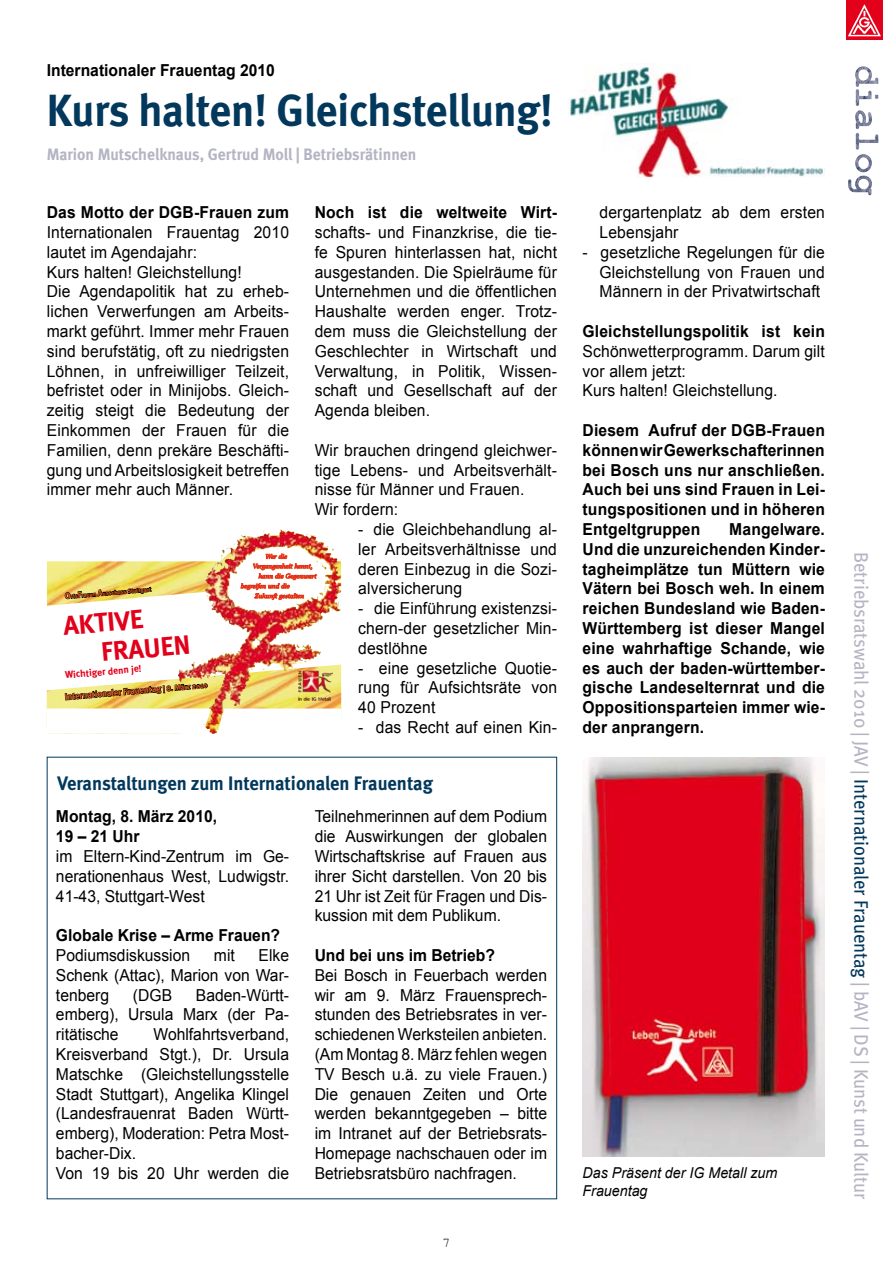
<style>
.page{position:relative;width:893px;height:1263px;background:#fff}
.page>*{position:absolute;margin:0;border:0;box-sizing:border-box;transform-origin:0 0}
.t1{font:700 45px "Meta";letter-spacing:-.005em;color:#03385d;scale:.95 1}
.t2{font:700 26.7px/29.5px "Meta";color:#e2001a}
.t3{font:19.5px "Meta";color:#b4b4c3;scale:.95 1}
.t4{font:700 19.5px "Meta";color:#03385d;scale:.95 1}
.t5{font:16.5px/19.8px "Arial";letter-spacing:.01em;color:#000;text-align:justify;scale:.95 1}
.t6{font:700 16.5px/19.8px "Arial";letter-spacing:.01em;color:#000;text-align:justify;scale:.95 1}
.t7{font:700 16.5px "Meta";color:#b4b4c3;scale:.95 1}
.t8{font:italic 15px/18px "Arial";color:#000;scale:.95 1}
.t9{font:13.5px "Courier New";color:#000;scale:.95 1}
.t10{font:700 9.9px "Meta";color:#e2001a}
.t11{font:700 8.85px "Meta";color:#e95e28}
.t12{font:italic 6.45px "Matt Antique BT";color:#e2001a}
.t13{font:700 6px "Meta";color:#e95e28}
.s1{font-size:8.4px}
.s2{font-size:7.35px}
.s3{color:#03385d}
</style>
<div class="page">
<img style="left:855px;top:66px;width:23px;height:64px">
<img style="left:847px;top:0;width:35px;height:39px">
<img style="left:568px;top:64px;width:257px;height:113px">
<img style="left:142px;top:664px;width:199px;height:18px">
<img style="left:299px;top:670px;width:34px;height:12px">
<img style="left:47px;top:529px;width:294px;height:93px">
<img style="left:47px;top:682px;width:294px;height:52px">
<img style="left:204px;top:529px;width:77px;height:67px">
<img style="left:583px;top:757px;width:242px;height:399px">
<p class="t6" style="left:47px;top:61px;width:242px">Internationaler Frauentag 2010</p>
<h1 class="t1" style="left:47px;top:84px;width:534px">Kurs halten! Gleichstellung!</h1>
<p class="t7" style="left:47px;top:144px;width:391px">Marion Mutschelknaus, Gertrud Moll | Betriebsrätinnen</p>
<p class="t6" style="left:47px;top:203px;width:257px">Das Motto der DGB-Frauen zum</p>
<p class="t5" style="left:47px;top:222px;width:257px;text-align:left">Internationalen Frauentag 2010 lautet im Agendajahr:<br>Kurs halten! Gleichstellung!<br>Die Agendapolitik hat zu erheb&shy;lichen Verwerfungen am Arbeits&shy;markt geführt. Immer mehr Frauen sind berufstätig, oft zu niedrigsten<br>Löhnen, in unfreiwilliger Teilzeit, befristet oder in Minijobs. Gleich&shy;zeitig steigt die Bedeutung der<br>Einkommen der Frauen für die<br>Familien, denn prekäre Beschäfti&shy;gung und Arbeitslosigkeit betreffen immer mehr auch Männer.</p>
<p class="t6" style="left:315px;top:203px;width:257px">Noch ist die weltweite Wirt-</p>
<p class="t5" style="left:315px;top:222px;width:257px">schafts- und Finanzkrise, die tie&shy;fe Spuren hinterlassen hat, nicht ausgestanden. Die Spielräume für Unternehmen und die öffentlichen Haushalte werden enger. Trotz&shy;dem muss die Gleichstellung der Geschlechter in Wirtschaft und Verwaltung, in Politik, Wissen&shy;schaft und Gesellschaft auf der Agenda bleiben.</p>
<p class="t5" style="left:315px;top:440px;width:257px;text-align:left">Wir brauchen dringend gleichwer&shy;tige Lebens- und Arbeitsverhält&shy;nisse für Männer und Frauen.<br>Wir fordern:</p>
<p class="t5" style="left:358px;top:519px;width:211px">- die Gleichbehandlung al&shy;ler Arbeitsverhältnisse und deren Einbezug in die Sozi&shy;alversicherung</p>
<p class="t5" style="left:358px;top:599px;width:211px">- die Einführung existenzsi&shy;chern-der gesetzlicher Min&shy;destlöhne</p>
<p class="t5" style="left:358px;top:658px;width:211px">- eine gesetzliche Quotie&shy;rung für Aufsichtsräte von 40 Prozent</p>
<p class="t5" style="left:358px;top:717px;width:211px">- das Recht auf einen Kin-</p>
<p class="t12" style="left:266px;top:552px;width:23px">Wer die</p>
<p class="t12" style="left:253px;top:562px;width:61px">Vergangenheit kennt,</p>
<p class="t12" style="left:259px;top:572px;width:59px">kann die Gegenwart</p>
<p class="t12" style="left:241px;top:582px;width:50px">begreifen und die</p>
<p class="t12" style="left:255px;top:592px;width:51px">Zukunft gestalten</p>
<p class="t13" style="left:65px;top:593px;width:88px;rotate:-5deg"><span class="s1">O</span>rts<span class="s1">F</span>rauen <span class="s1">A</span>usschuss Stuttgart</p>
<h2 class="t2" style="left:97px;top:608px;width:91px;text-indent:-36px;rotate:-5deg">AKTIVE<br>FRAUEN</h2>
<p class="t10" style="left:65px;top:669px;width:78px;rotate:-5deg">Wichtiger denn je!</p>
<p class="t11" style="left:64px;top:692px;width:145px;rotate:-5deg">Internationaler Frauentag <span class="s2">| 8. März 2010</span></p>
<p class="t4" style="left:57px;top:771px;width:397px">Veranstaltungen zum Internationalen Frauentag</p>
<p class="t5" style="left:315px;top:807px;width:246px">Teilnehmerinnen auf dem Podium die Auswirkungen der globalen Wirtschaftskrise auf Frauen aus ihrer Sicht darstellen. Von 20 bis 21 Uhr ist Zeit für Fragen und Dis&shy;kussion mit dem Publikum.</p>
<p class="t6" style="left:315px;top:946px;width:191px">Und bei uns im Betrieb?</p>
<p class="t5" style="left:315px;top:965px;width:246px">Bei Bosch in Feuerbach werden wir am 9. März Frauensprech&shy;stunden des Betriebsrates in ver&shy;schiedenen Werksteilen anbieten. (Am Montag 8. März fehlen wegen TV Besch u.ä. zu viele Frauen.)<br>Die genauen Zeiten und Orte werden bekanntgegeben – bitte im Intranet auf der Betriebsrats-Homepage nachschauen oder im Betriebsratsbüro nachfragen.</p>
<p class="t6" style="left:56px;top:807px;width:171px">Montag, 8. März 2010,<br>19 – 21 Uhr</p>
<p class="t5" style="left:56px;top:846px;width:247px">im Eltern-Kind-Zentrum im Ge&shy;nerationenhaus West, Ludwigstr.<br>41-43, Stuttgart-West</p>
<p class="t6" style="left:56px;top:926px;width:237px">Globale Krise – Arme Frauen?</p>
<p class="t5" style="left:56px;top:945px;width:143px">Podiumsdiskussion</p>
<p class="t5" style="left:214px;top:945px;width:23px">mit</p>
<p class="t5" style="left:56px;top:945px;width:247px;text-indent:203px">Elke Schenk (Attac), Marion von War&shy;tenberg</p>
<p class="t5" style="left:133px;top:985px;width:43px">(DGB</p>
<p class="t5" style="left:56px;top:985px;width:247px;text-indent:140px">Baden-Württ&shy;emberg), Ursula Marx (der Pa&shy;ritätische</p>
<p class="t5" style="left:56px;top:1024px;width:247px;text-align:left;text-indent:98px">Wohlfahrtsverband,<br>Kreisverband Stgt.), Dr. Ursula<br>Matschke (Gleichstellungsstelle<br>Stadt Stuttgart), Angelika Klingel (Landesfrauenrat Baden Württ&shy;emberg), Moderation: Petra Most&shy;bacher-Dix.<br>Von 19 bis 20 Uhr werden die</p>
<p class="t9" style="left:443px;top:1234px;width:10px">7</p>
<p class="t5" style="left:600px;top:203px;width:239px">dergartenplatz ab dem ersten<br>Lebensjahr</p>
<p class="t5" style="left:600px;top:242px;width:239px;text-indent:-17px">- gesetzliche Regelungen für die Gleichstellung von Frauen und Männern in der Privatwirtschaft</p>
<p class="t6" style="left:583px;top:322px;width:257px">Gleichstellungspolitik ist kein</p>
<p class="t5" style="left:583px;top:341px;width:257px;text-align:left">Schönwetterprogramm. Darum gilt vor allem jetzt:<br>Kurs halten! Gleichstellung.</p>
<p class="t6" style="left:583px;top:421px;width:257px">Diesem Aufruf der DGB-Frauen können wir Gewerkschafterinnen bei Bosch uns nur anschließen.<br>Auch bei uns sind Frauen in Lei&shy;tungspositionen und in höheren Entgeltgruppen</p>
<p class="t6" style="left:583px;top:520px;width:257px;text-indent:147px">Mangelware.<br>Und die unzureichenden Kinder&shy;tagheimplätze tun Müttern wie Vätern bei Bosch weh. In einem reichen Bundesland wie Baden-Württemberg ist dieser Mangel eine wahrhaftige Schande, wie es auch der baden-württember&shy;gische Landeselternrat und die Oppositionsparteien immer wie&shy;der anprangern.</p>
<p class="t8" style="left:583px;top:1164px;width:207px">Das Präsent der IG Metall zum<br>Frauentag</p>
<p class="t3" style="left:873px;top:552px;width:682px;rotate:90deg">Betriebsratswahl 2010 | JAV | <span class="s3">Internationaler Frauentag</span> | bAV | DS | Kunst und Kultur</p>
</div>
